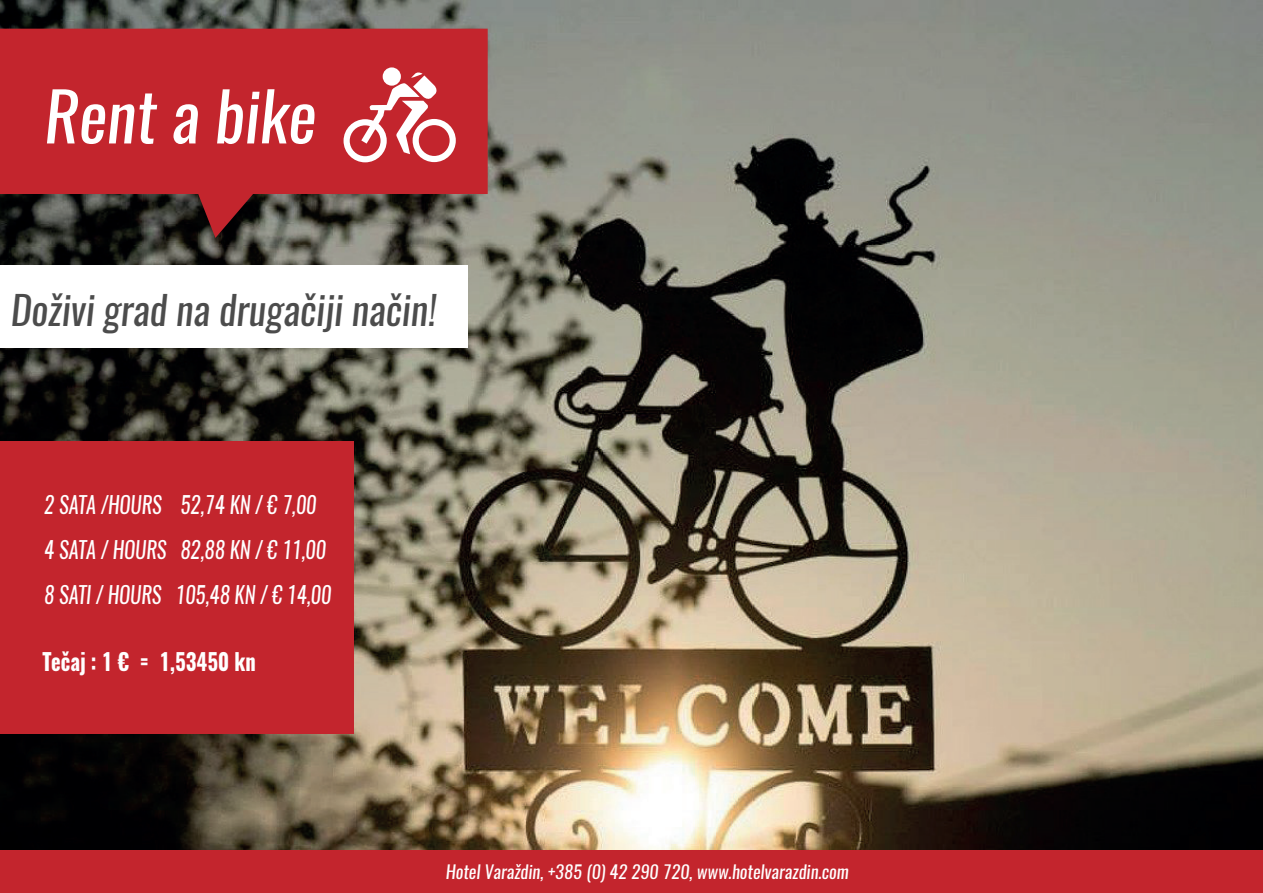
<style>
.page{position:relative;width:1263px;height:893px;background:#fff}
.page>*{position:absolute;margin:0;border:0;box-sizing:border-box;transform-origin:0 0}
.t1{font:italic 66.9px "Oswald";color:#fff}
.t2{font:italic 39.45px "Oswald";color:#4c4c4c}
.t3{font:italic 23.25px/45px "Oswald";color:#fff;scale:.88 1}
.t4{font:700 23.25px "Oswald";color:#fff;scale:.88 1}
.t5{font:italic 18px "Oswald";color:#fff}
</style>
<div class="page">
<img style="left:0;top:0;width:1263px;height:851px">
<div style="left:0;top:265px;width:467px;height:83px;background:#fff"></div>
<div style="left:0;top:441px;width:353px;height:293px;background:#c3252d"></div>
<div style="left:0;top:851px;width:1263px;height:42px;background:#c3252d"></div>
<svg style="left:0;top:29px;width:488px;height:209px;background:#a62b30"></svg>
<svg style="left:383px;top:67px;width:18px;height:19px"></svg>
<svg style="left:344px;top:72px;width:112px;height:90px"></svg>
<h1 class="t1" style="left:44px;top:70px;width:273px">Rent a bike</h1>
<h2 class="t2" style="left:11px;top:282px;width:427px">Doživi grad na drugačiji način!</h2>
<p class="t3" style="left:44px;top:482px;width:328px">2 SATA /HOURS 52,74 KN / € 7,00<br>4 SATA / HOURS 82,88 KN / € 11,00<br>8 SATI / HOURS 105,48 KN / € 14,00</p>
<p class="t4" style="left:42px;top:645px;width:244px">Tečaj : 1 € = 1,53450 kn</p>
<p class="t5" style="left:446px;top:859px;width:405px">Hotel Varaždin, +385 (0) 42 290 720, www.hotelvarazdin.com</p>
</div>
